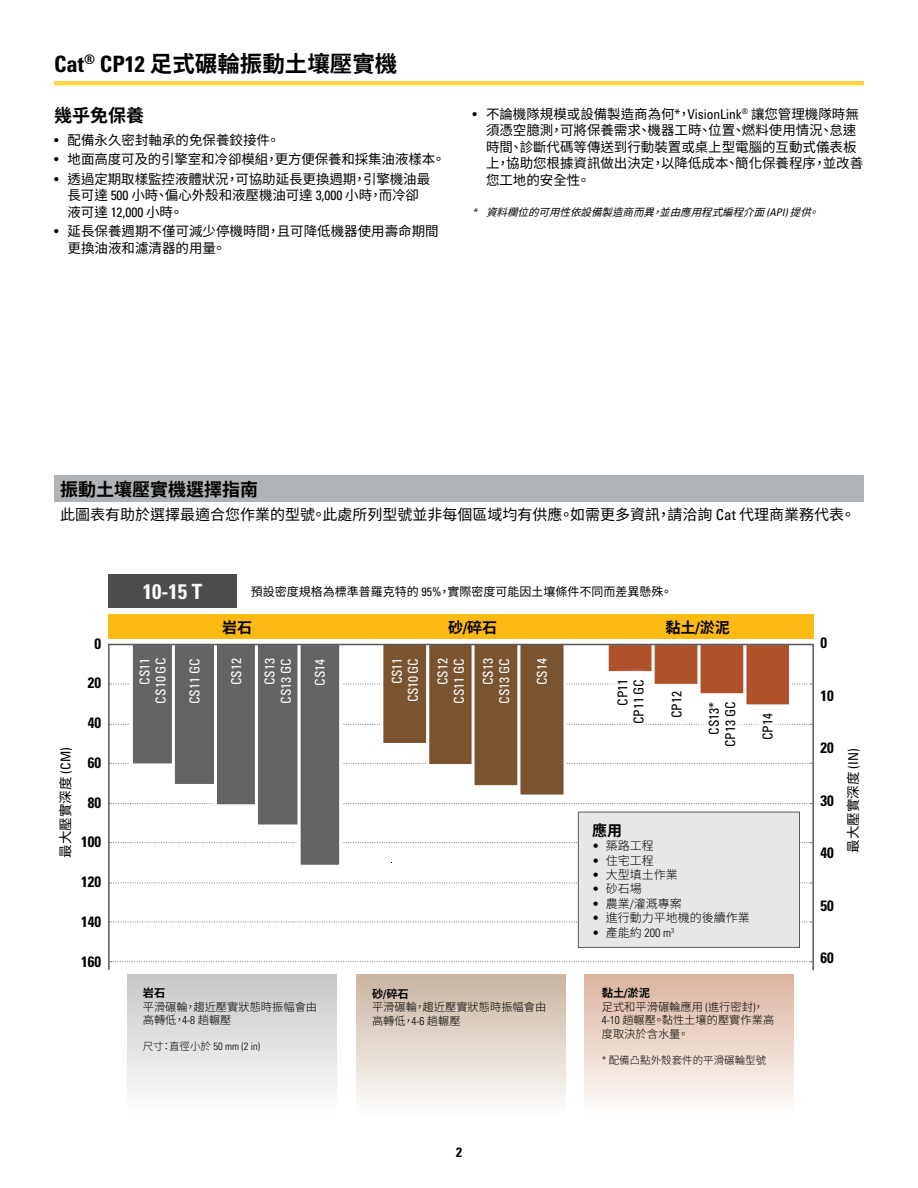
<style>
.page{position:relative;width:918px;height:1188px;background:#fff}
.page>*{position:absolute;margin:0;border:0;box-sizing:border-box;transform-origin:0 0}
.t1{font:700 22.5px "Noto Sans CJ Ktc";color:#000}
.t2{font:700 condensed 21px "Univers LT Std";color:#fff}
.t3{font:700 18px "Noto Sans CJ Ktc";color:#000}
.t4{font:15px "Noto Sans CJ Ktc";color:#000}
.t5{font:700 condensed 15px "Univers LT Std";color:#000}
.t6{font:700 15px "Noto Sans CJ Ktc";color:#000}
.t7{font:13.5px/16.5px "Noto Sans CJ Ktc";color:#000}
.t8{font:condensed 13.5px/16.2px "Univers LT Std";color:#fff;text-align:right}
.t9{font:condensed 13.5px/16.2px "Univers LT Std";color:#000;text-align:right}
.t10{font:condensed 13.5px/16.2px "Univers LT Std";letter-spacing:-.02em;color:#fff;text-align:right}
.t11{font:700 condensed 13.5px "Univers LT Std";color:#000}
.t12{font:300 12px "Noto Sans CJ Ktc";color:#000}
.t13{font:12px "Noto Sans CJ Ktc";color:#000}
.t14{font:300 condensed 12px "Univers LT Std";color:#000}
.t15{font:300 11.25px/13.5px "Noto Sans CJ Ktc";color:#000}
.t16{font:700 11.25px "Noto Sans CJ Ktc";color:#000}
.t17{font:italic 10.5px "Noto Sans CJ Ktc";color:#000}
.t18{font:300 condensed 10.5px "Univers LT Std";color:#000}
.t19{font:300 10.5px "Noto Sans CJ Ktc";color:#000}
.s1{font-family:"Univers LT Std";font-stretch:condensed}
.s2{font-family:"Noto Sans CJ Ktc";font-stretch:normal}
.s3{font-weight:700}
.s4{font-family:"Univers LT Std";font-weight:700;font-stretch:condensed}
</style>
<div class="page">
<div style="left:54px;top:476px;width:810px;height:26px;background:#b1b4b6"></div>
<div style="left:357px;top:974px;width:209px;height:141px;background:linear-gradient(to bottom,#c8b4a0,#fefefd)"></div>
<div style="left:584px;top:974px;width:210px;height:141px;background:linear-gradient(to bottom,#dbb39d,#fefefd)"></div>
<div style="left:128px;top:974px;width:209px;height:141px;background:linear-gradient(to bottom,#c6c7c9,#fefefe)"></div>
<svg style="left:111px;top:961px;width:701px;height:1px"></svg>
<div style="left:108px;top:575px;width:129px;height:33px;background:#4d4d4f"></div>
<svg style="left:110px;top:684px;width:702px;height:1px"></svg>
<svg style="left:110px;top:724px;width:702px;height:1px"></svg>
<svg style="left:110px;top:763px;width:702px;height:1px"></svg>
<svg style="left:110px;top:803px;width:702px;height:1px"></svg>
<svg style="left:110px;top:842px;width:702px;height:1px"></svg>
<svg style="left:110px;top:883px;width:702px;height:1px"></svg>
<svg style="left:110px;top:922px;width:702px;height:1px"></svg>
<hr style="left:108px;top:645px;width:2px;height:325px;background:#58595b">
<hr style="left:812px;top:645px;width:2px;height:325px;background:#58595b">
<div style="left:131px;top:643px;width:43px;height:122px;background:#636466"></div>
<div style="left:130px;top:641px;width:45px;height:125px;border:3px solid #fff"></div>
<div style="left:173px;top:644px;width:43px;height:141px;background:#636466"></div>
<div style="left:172px;top:642px;width:45px;height:145px;border:3px solid #fff"></div>
<div style="left:216px;top:643px;width:41px;height:163px;background:#636466"></div>
<div style="left:214px;top:642px;width:45px;height:165px;border:3px solid #fff"></div>
<div style="left:256px;top:643px;width:43px;height:183px;background:#636466"></div>
<div style="left:255px;top:642px;width:46px;height:186px;border:3px solid #fff"></div>
<div style="left:299px;top:644px;width:42px;height:222px;background:#636466"></div>
<div style="left:298px;top:642px;width:44px;height:226px;border:3px solid #fff"></div>
<div style="left:382px;top:643px;width:46px;height:101px;background:#7a5431"></div>
<div style="left:380px;top:642px;width:49px;height:104px;border:3px solid #fff"></div>
<div style="left:428px;top:643px;width:46px;height:123px;background:#7a5431"></div>
<div style="left:426px;top:642px;width:49px;height:125px;border:3px solid #fff"></div>
<div style="left:473px;top:643px;width:46px;height:144px;background:#7a5431"></div>
<div style="left:472px;top:642px;width:49px;height:146px;border:3px solid #fff"></div>
<div style="left:519px;top:643px;width:46px;height:153px;background:#7a5431"></div>
<div style="left:517px;top:642px;width:50px;height:156px;border:3px solid #fff"></div>
<div style="left:658px;top:679px;width:36px;height:51px;background:#fff"></div>
<div style="left:690px;top:683px;width:64px;height:82px;background:#fff"></div>
<div style="left:749px;top:701px;width:36px;height:51px;background:#fff"></div>
<div style="left:606px;top:642px;width:49px;height:32px;background:#ae522c;border:3px solid #fff"></div>
<div style="left:652px;top:642px;width:49px;height:45px;background:#ae522c;border:3px solid #fff"></div>
<div style="left:698px;top:642px;width:49px;height:54px;background:#ae522c;border:3px solid #fff"></div>
<div style="left:743px;top:642px;width:49px;height:65px;background:#ae522c;border:3px solid #fff"></div>
<div style="left:578px;top:812px;width:222px;height:135px;background:#e6e7e8"></div>
<div style="left:578px;top:812px;width:222px;height:136px;border:1px solid #58595b"></div>
<div style="left:604px;top:667px;width:53px;height:69px;background:#fff"></div>
<hr style="left:108px;top:644px;width:706px;height:1px;background:#58595b">
<div style="left:108px;top:614px;width:706px;height:25px;background:#fdba12"></div>
<h1 class="t1" style="left:54px;top:51px;width:345px"><span class="s1">Cat</span><sup>®</sup> <span class="s1">CP12</span> 足式碾輪振動土壤壓實機</h1>
<h3 class="t3" style="left:54px;top:106px;width:91px">幾乎免保養</h3>
<p class="t7" style="left:54px;top:132px;width:228px"><span class="s1">•</span> 配備永久密封軸承的免保養鉸接件。</p>
<p class="t7" style="left:54px;top:151px;width:393px"><span class="s1">•</span> 地面高度可及的引擎室和冷卻模組，更方便保養和採集油液樣本。</p>
<p class="t7" style="left:68px;top:171px;width:364px;text-indent:-14px"><span class="s1">•</span> 透過定期取樣監控液體狀況，可協助延長更換週期，引擎機油最長可達 <span class="s1">500</span> 小時、偏心外殼和液壓機油可達 <span class="s1">3,000</span> 小時，而冷卻液可達 <span class="s1">12,000</span> 小時。</p>
<p class="t7" style="left:68px;top:223px;width:373px;text-indent:-14px"><span class="s1">•</span> 延長保養週期不僅可減少停機時間，且可降低機器使用壽命期間更換油液和濾清器的用量。</p>
<p class="t7" style="left:486px;top:106px;width:379px;text-indent:-14px"><span class="s1">•</span> 不論機隊規模或設備製造商為何<span class="s1">*</span>，<span class="s1">VisionLink</span><sup>®</sup> 讓您管理機隊時無須憑空臆測，可將保養需求、機器工時、位置、燃料使用情況、怠速時間、診斷代碼等傳送到行動裝置或桌上型電腦的互動式儀表板上，協助您根據資訊做出決定，以降低成本、簡化保養程序，並改善您工地的安全性。</p>
<p class="t17" style="left:472px;top:206px;width:355px"><span class="s1">*</span> 資料欄位的可用性依設備製造商而異，並由應用程式編程介面<span class="s1">( A P I )</span> 提供。</p>
<h3 class="t3" style="left:60px;top:479px;width:199px">振動土壤壓實機選擇指南</h3>
<p class="t4" style="left:60px;top:506px;width:797px">此圖表有助於選擇最適合您作業的型號。此處所列型號並非每個區域均有供應。如需更多資訊，請洽詢 <span class="s1">Cat</span> 代理商業務代表。</p>
<h2 class="t2" style="left:143px;top:579px;width:61px">10-15 T</h2>
<p class="t13" style="left:251px;top:585px;width:423px">預設密度規格為標準普羅克特的 <span class="s1">95%</span>，實際密度可能因土壤條件不同而差異懸殊。</p>
<p class="t6" style="left:222px;top:619px;width:31px">岩石</p>
<p class="t6" style="left:448px;top:619px;width:51px">砂<span class="s1">/</span>碎石</p>
<p class="t6" style="left:666px;top:619px;width:66px">黏土<span class="s1">/</span>淤泥</p>
<p class="t5" style="left:821px;top:634px;width:8px">0</p>
<p class="t5" style="left:94px;top:634px;width:8px">0</p>
<p class="t5" style="left:88px;top:674px;width:15px">20</p>
<p class="t5" style="left:88px;top:714px;width:15px">40</p>
<p class="t5" style="left:88px;top:753px;width:15px">60</p>
<p class="t5" style="left:88px;top:793px;width:15px">80</p>
<p class="t5" style="left:81px;top:833px;width:21px">100</p>
<p class="t5" style="left:81px;top:873px;width:21px">120</p>
<p class="t5" style="left:81px;top:912px;width:21px">140</p>
<p class="t5" style="left:81px;top:952px;width:21px">160</p>
<p class="t8" style="left:136px;top:704px;width:47px;rotate:-90deg">CS11<br>CS10 GC</p>
<p class="t8" style="left:186px;top:704px;width:47px;rotate:-90deg">CS11 GC</p>
<p class="t8" style="left:228px;top:685px;width:28px;rotate:-90deg">CS12</p>
<p class="t8" style="left:262px;top:704px;width:47px;rotate:-90deg">CS13<br>CS13 GC</p>
<p class="t8" style="left:312px;top:686px;width:28px;rotate:-90deg">CS14</p>
<p class="t10" style="left:389px;top:702px;width:46px;rotate:-90deg">CS11<br>CS10 GC</p>
<p class="t8" style="left:435px;top:704px;width:47px;rotate:-90deg">CS12<br>CS11 GC</p>
<p class="t8" style="left:480px;top:704px;width:47px;rotate:-90deg">CS13<br>CS13 GC</p>
<p class="t8" style="left:534px;top:685px;width:28px;rotate:-90deg">CS14</p>
<p class="t9" style="left:614px;top:724px;width:46px;rotate:-90deg">CP11<br>CP11 GC</p>
<p class="t5" style="left:821px;top:686px;width:15px">10</p>
<p class="t9" style="left:668px;top:718px;width:28px;rotate:-90deg">CP12</p>
<p class="t9" style="left:706px;top:747px;width:47px;rotate:-90deg">CS13*<br>CP13 GC</p>
<p class="t9" style="left:759px;top:740px;width:28px;rotate:-90deg">CP14</p>
<p class="t5" style="left:821px;top:739px;width:15px">20</p>
<p class="t7" style="left:58px;top:858px;width:112px;rotate:-90deg">最大壓實深度 <span class="s1">(CM)</span></p>
<p class="t7" style="left:845px;top:853px;width:106px;rotate:-90deg">最大壓實深度 <span class="s1">(IN)</span></p>
<p class="t5" style="left:821px;top:791px;width:15px">30</p>
<p class="t6" style="left:592px;top:822px;width:31px">應用</p>
<p class="t12" style="left:592px;top:839px;width:63px"><span class="s1">•</span> 築路工程</p>
<p class="t12" style="left:592px;top:854px;width:63px"><span class="s1">•</span> 住宅工程</p>
<p class="t12" style="left:592px;top:868px;width:87px"><span class="s1">•</span> 大型填土作業</p>
<p class="t12" style="left:592px;top:882px;width:51px"><span class="s1">•</span> 砂石場</p>
<p class="t12" style="left:592px;top:897px;width:91px"><span class="s1">•</span> 農業<span class="s1">/</span>灌溉專案</p>
<p class="t12" style="left:592px;top:911px;width:159px"><span class="s1">•</span> 進行動力平地機的後續作業</p>
<p class="t14" style="left:592px;top:925px;width:83px">• <span class="s2">產能約</span> 200 m<sup>3</sup></p>
<p class="t5" style="left:821px;top:844px;width:15px">40</p>
<p class="t5" style="left:821px;top:896px;width:15px">50</p>
<p class="t5" style="left:821px;top:949px;width:15px">60</p>
<p class="t16" style="left:143px;top:987px;width:24px">岩石</p>
<p class="t15" style="left:143px;top:1000px;width:176px">平滑碾輪，趨近壓實狀態時振幅會由高轉低，<span class="s1">4-8</span> 趟輾壓</p>
<p class="t18" style="left:143px;top:1040px;width:119px"><span class="s2">尺寸：直徑小於</span> 50 mm (2 in)</p>
<p class="t15" style="left:372px;top:987px;width:176px"><span class="s3">砂</span><span class="s4">/</span><span class="s3">碎石<br></span>平滑碾輪，趨近壓實狀態時振幅會由高轉低，<span class="s1">4-6</span> 趟輾壓</p>
<p class="t11" style="left:456px;top:1144px;width:7px">2</p>
<p class="t15" style="left:602px;top:987px;width:174px"><span class="s3">黏土</span><span class="s4">/</span><span class="s3">淤泥<br></span>足式和平滑碾輪應用 <span class="s1">(</span>進行密封，<span class="s1">)<br>4-10</span> 趟輾壓。黏性土壤的壓實作業高度取決於含水量。</p>
<p class="t19" style="left:602px;top:1054px;width:166px"><span class="s1">*</span> 配備凸點外殼套件的平滑碾輪型號</p>
</div>
